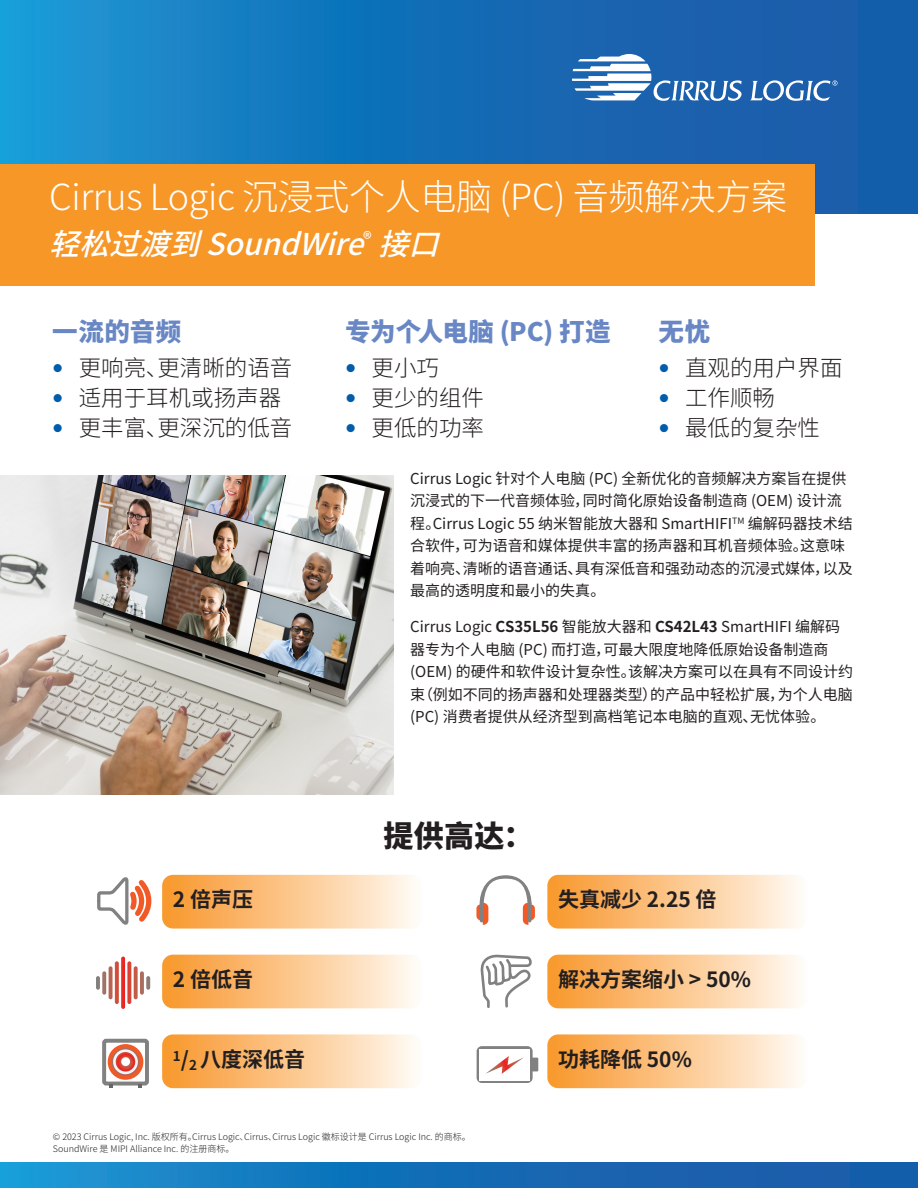
<style>
.page{position:relative;width:918px;height:1188px;background:#fff}
.page>*{position:absolute;margin:0;border:0;box-sizing:border-box;transform-origin:0 0}
.t1{font:300 36px "Noto Sans CJ Ksc";letter-spacing:-.01em;color:#fff}
.t2{font:italic 500 30px "Noto Sans CJ Ksc";color:#fff}
.Head_Blue{font:900 30px "Noto Sans CJ Ksc";color:#231f20}
.Head_Blue-2{font:900 25.5px "Noto Sans CJ Ksc";letter-spacing:.01em;color:#6887c4}
.t3{font:300 22.5px "Noto Sans CJ Ksc";color:#231f20}
.Box_Reverse{font:700 21px "Noto Sans CJ Ksc";color:#231f20}
.Body{font:15px/22.5px "Noto Sans CJ Ksc";color:#231f20}
.Disclaimer{font:300 9px/12px "Noto Sans CJ Ksc";color:#231f20}
.s1{font-family:"Helvetica Neue";font-weight:400;color:#015dab}
.s2{font-weight:700}
</style>
<div class="page">
<img style="left:0;top:476px;width:394px;height:319px">
<svg style="left:480px;top:954px;width:52px;height:54px"></svg>
<svg style="left:110px;top:1046px;width:31px;height:32px"></svg>
<div style="left:108px;top:1044px;width:35px;height:36px;border:4px solid #f15926;border-radius:50%"></div>
<svg style="left:121px;top:957px;width:4px;height:52px"></svg>
<svg style="left:127px;top:961px;width:4px;height:43px"></svg>
<svg style="left:134px;top:966px;width:4px;height:33px"></svg>
<svg style="left:140px;top:971px;width:4px;height:24px"></svg>
<svg style="left:146px;top:976px;width:4px;height:14px"></svg>
<svg style="left:115px;top:961px;width:4px;height:43px"></svg>
<svg style="left:109px;top:966px;width:4px;height:33px"></svg>
<svg style="left:102px;top:971px;width:4px;height:24px"></svg>
<svg style="left:96px;top:976px;width:4px;height:14px"></svg>
<div style="left:102px;top:1039px;width:47px;height:47px;border:4px solid #808180;border-radius:2px"></div>
<div style="left:113px;top:1049px;width:25px;height:25px;border:3px solid #f4f5f6;border-radius:50%"></div>
<div style="left:121px;top:1057px;width:9px;height:9px;background:#fff;border-radius:50%"></div>
<svg style="left:109px;top:1084px;width:4px;height:4px"></svg>
<svg style="left:138px;top:1084px;width:4px;height:4px"></svg>
<svg style="left:97px;top:877px;width:55px;height:48px"></svg>
<svg style="left:476px;top:875px;width:59px;height:50px"></svg>
<svg style="left:477px;top:1046px;width:61px;height:37px"></svg>
<div style="left:0;top:0;width:918px;height:213px;background:linear-gradient(to right,#1792d0,#1752a2)"></div>
<div style="left:0;top:1162px;width:918px;height:26px;background:linear-gradient(to right,#1791d0,#1752a2)"></div>
<svg style="left:750px;top:80px;width:88px;height:21px"></svg>
<svg style="left:572px;top:54px;width:170px;height:47px"></svg>
<svg style="left:162px;top:875px;width:251px;height:54px;background:#fbc78d"></svg>
<svg style="left:547px;top:875px;width:252px;height:54px;background:#fbc78d"></svg>
<svg style="left:162px;top:955px;width:251px;height:53px;background:#fbc68c"></svg>
<svg style="left:547px;top:955px;width:252px;height:53px;background:#fbc78c"></svg>
<svg style="left:162px;top:1034px;width:251px;height:54px;background:#fbc78d"></svg>
<svg style="left:547px;top:1034px;width:252px;height:54px;background:#fbc78d"></svg>
<div style="left:0;top:164px;width:815px;height:121px;background:#f79727"></div>
<p class="t1" style="left:49px;top:176px;width:739px">Cirrus Logic 沉浸式个人电脑 (PC) 音频解决方案</p>
<p class="t2" style="left:49px;top:227px;width:412px">轻松过渡到SoundWire<sup>®</sup> 接口</p>
<p class="Head_Blue-2" style="left:52px;top:317px;width:131px">一流的音频</p>
<p class="t3" style="left:52px;top:355px;width:242px"><span class="s1">•</span> 更响亮、更清晰的语音</p>
<p class="t3" style="left:52px;top:385px;width:231px"><span class="s1">•</span> 适用于耳机或扬声器</p>
<p class="t3" style="left:52px;top:415px;width:242px"><span class="s1">•</span> 更丰富、更深沉的低音</p>
<p class="Head_Blue-2" style="left:345px;top:317px;width:267px">专为个人电脑 (PC) 打造</p>
<p class="t3" style="left:345px;top:355px;width:96px"><span class="s1">•</span> 更小巧</p>
<p class="t3" style="left:345px;top:385px;width:141px"><span class="s1">•</span> 更少的组件</p>
<p class="t3" style="left:345px;top:415px;width:141px"><span class="s1">•</span> 更低的功率</p>
<p class="Head_Blue-2" style="left:658px;top:317px;width:53px">无忧</p>
<p class="t3" style="left:658px;top:355px;width:186px"><span class="s1">•</span> 直观的用户界面</p>
<p class="t3" style="left:658px;top:385px;width:118px"><span class="s1">•</span> 工作顺畅</p>
<p class="t3" style="left:658px;top:415px;width:163px"><span class="s1">•</span> 最低的复杂性</p>
<p class="Body" style="left:410px;top:468px;width:444px">Cirrus Logic 针对个人电脑 (PC) 全新优化的音频解决方案旨在提供沉浸式的下一代音频体验，同时简化原始设备制造商 (OEM) 设计流程。Cirrus Logic 55 纳米智能放大器和 SmartHIFI<sup>TM</sup> 编解码器技术结合软件，可为语音和媒体提供丰富的扬声器和耳机音频体验。这意味着响亮、清晰的语音通话、具有深低音和强劲动态的沉浸式媒体，以及最高的透明度和最小的失真。</p>
<p class="Body" style="left:410px;top:616px;width:444px">Cirrus Logic <span class="s2">CS35L56</span> 智能放大器和 <span class="s2">CS42L43</span> SmartHIFI 编解码器专为个人电脑 (PC) 而打造，可最大限度地降低原始设备制造商(OEM) 的硬件和软件设计复杂性。该解决方案可以在具有不同设计约束（例如不同的扬声器和处理器类型）的产品中轻松扩展，为个人电脑(PC) 消费者提供从经济型到高档笔记本电脑的直观、无忧体验。</p>
<p class="Head_Blue" style="left:384px;top:820px;width:151px">提供高达：</p>
<p class="Box_Reverse" style="left:173px;top:888px;width:82px">2 倍声压</p>
<p class="Box_Reverse" style="left:558px;top:888px;width:160px">失真减少 2.25 倍</p>
<p class="Box_Reverse" style="left:173px;top:967px;width:82px">2 倍低音</p>
<p class="Box_Reverse" style="left:558px;top:967px;width:194px">解决方案缩小 &gt; 50%</p>
<p class="Box_Reverse" style="left:173px;top:1047px;width:134px"><sup>1</sup>/<sub>2</sub> 八度深低音</p>
<p class="Box_Reverse" style="left:558px;top:1047px;width:135px">功耗降低 50%</p>
<p class="Disclaimer" style="left:53px;top:1130px;width:420px">© 2023 Cirrus Logic, Inc. 版权所有。Cirrus Logic、Cirrus、Cirrus Logic 徽标设计是 Cirrus Logic Inc. 的商标。<br>SoundWire 是 MIPI Alliance Inc. 的注册商标。</p>
</div>
